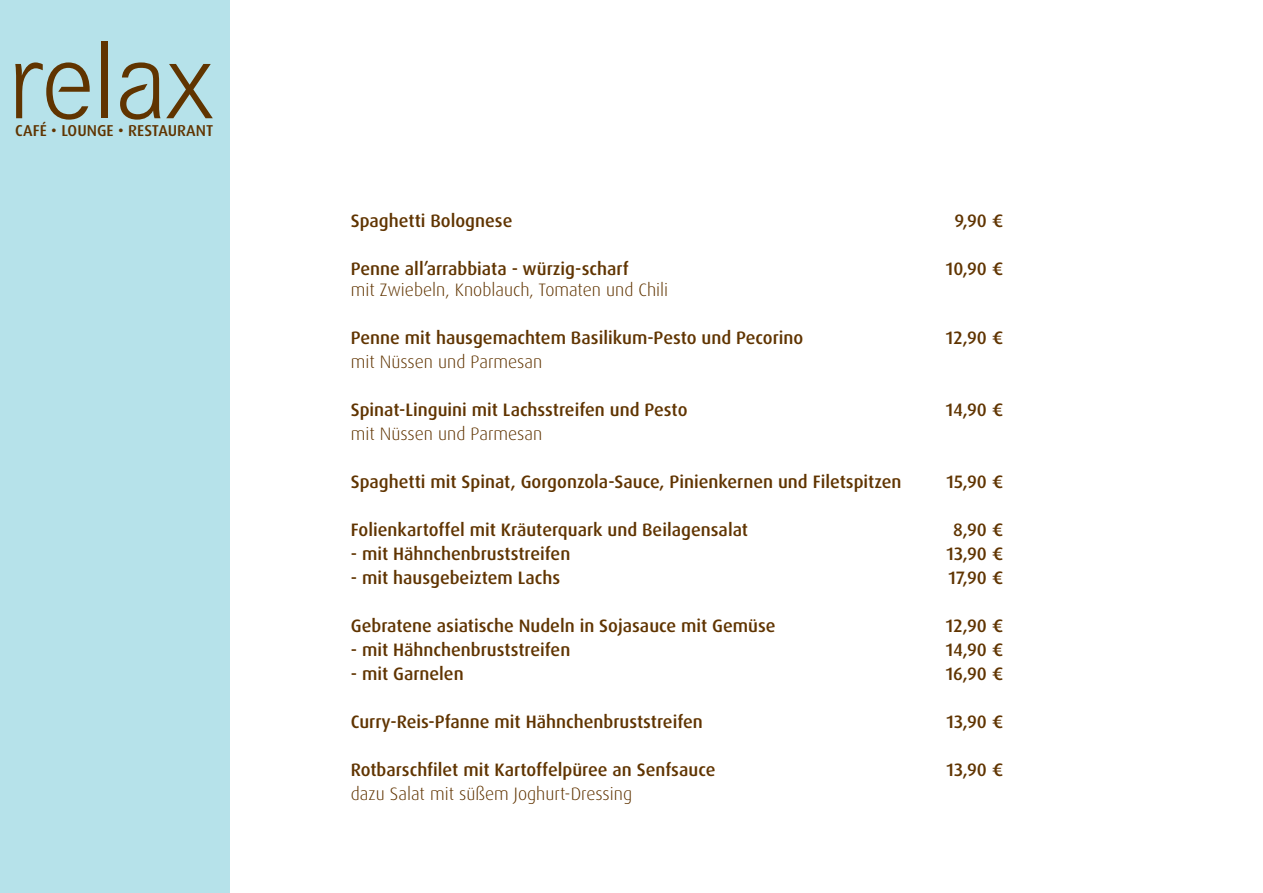
<style>
.page{position:relative;width:1263px;height:893px;background:#fff}
.page>*{position:absolute;margin:0;border:0;box-sizing:border-box;transform-origin:0 0}
.t1{font:500 18px "Dax OT";color:#603400}
.t2{font:300 18px "Dax OT";color:#603400}
.t3{font:500 15.75px "Dax OT";color:#603400}
</style>
<div class="page">
<div style="left:0;top:0;width:230px;height:893px;background:#b6e2ea"></div>
<svg style="left:15px;top:62px;width:75px;height:58px"></svg>
<div style="left:102px;top:41px;width:6px;height:77px;background:#603400"></div>
<svg style="left:120px;top:62px;width:40px;height:58px"></svg>
<svg style="left:166px;top:64px;width:47px;height:54px"></svg>
<p class="t3" style="left:15px;top:120px;width:199px">CAFÉ • LOUNGE • RESTAURANT</p>
<p class="t1" style="left:351px;top:209px;width:163px">Spaghetti Bolognese</p>
<p class="t1" style="left:954px;top:209px;width:50px">9,90 €</p>
<p class="t1" style="left:351px;top:257px;width:279px">Penne all’arrabbiata - würzig-scharf</p>
<p class="t1" style="left:946px;top:257px;width:59px">10,90 €</p>
<p class="t2" style="left:351px;top:279px;width:319px">mit Zwiebeln, Knoblauch, Tomaten und Chili</p>
<p class="t1" style="left:351px;top:327px;width:454px">Penne mit hausgemachtem Basilikum-Pesto und Pecorino</p>
<p class="t1" style="left:946px;top:327px;width:59px">12,90 €</p>
<p class="t2" style="left:351px;top:351px;width:193px">mit Nüssen und Parmesan</p>
<p class="t1" style="left:351px;top:399px;width:338px">Spinat-Linguini mit Lachsstreifen und Pesto</p>
<p class="t1" style="left:946px;top:399px;width:59px">14,90 €</p>
<p class="t2" style="left:351px;top:423px;width:193px">mit Nüssen und Parmesan</p>
<p class="t1" style="left:351px;top:471px;width:552px">Spaghetti mit Spinat, Gorgonzola-Sauce, Pinienkernen und Filetspitzen</p>
<p class="t1" style="left:946px;top:471px;width:58px">15,90 €</p>
<p class="t1" style="left:351px;top:519px;width:399px">Folienkartoffel mit Kräuterquark und Beilagensalat</p>
<p class="t1" style="left:953px;top:519px;width:52px">8,90 €</p>
<p class="t1" style="left:351px;top:543px;width:221px">- mit Hähnchenbruststreifen</p>
<p class="t1" style="left:946px;top:543px;width:58px">13,90 €</p>
<p class="t1" style="left:351px;top:567px;width:211px">- mit hausgebeiztem Lachs</p>
<p class="t1" style="left:948px;top:567px;width:56px">17,90 €</p>
<p class="t1" style="left:351px;top:615px;width:426px">Gebratene asiatische Nudeln in Sojasauce mit Gemüse</p>
<p class="t1" style="left:946px;top:615px;width:59px">12,90 €</p>
<p class="t1" style="left:351px;top:639px;width:221px">- mit Hähnchenbruststreifen</p>
<p class="t1" style="left:946px;top:639px;width:59px">14,90 €</p>
<p class="t1" style="left:351px;top:663px;width:114px">- mit Garnelen</p>
<p class="t1" style="left:946px;top:663px;width:59px">16,90 €</p>
<p class="t1" style="left:351px;top:711px;width:354px">Curry-Reis-Pfanne mit Hähnchenbruststreifen</p>
<p class="t1" style="left:946px;top:711px;width:58px">13,90 €</p>
<p class="t1" style="left:351px;top:759px;width:366px">Rotbarschfilet mit Kartoffelpüree an Senfsauce</p>
<p class="t1" style="left:946px;top:759px;width:58px">13,90 €</p>
<p class="t2" style="left:351px;top:783px;width:283px">dazu Salat mit süßem Joghurt-Dressing</p>
</div>
